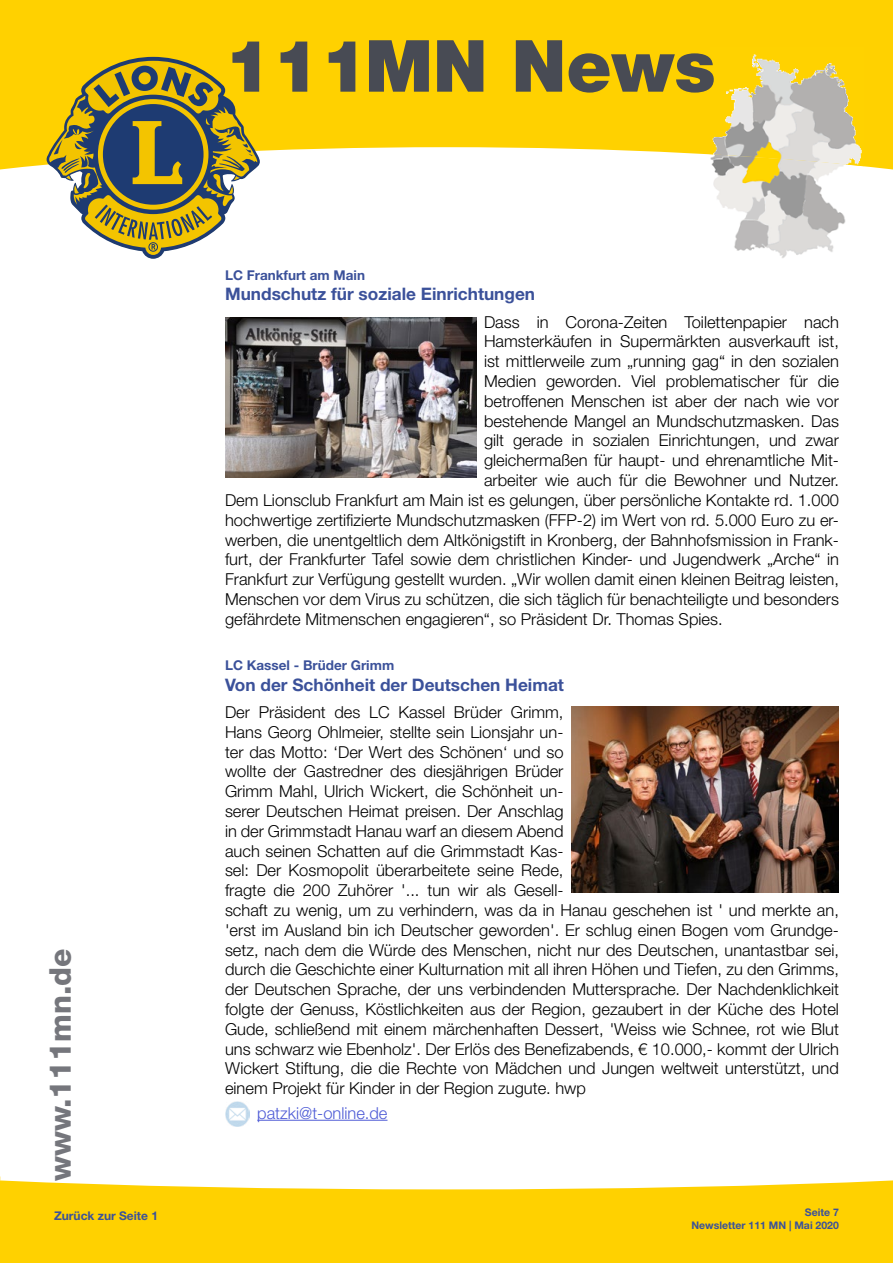
<style>
.page{position:relative;width:893px;height:1263px;background:#fff}
.page>*{position:absolute;margin:0;border:0;box-sizing:border-box;transform-origin:0 0}
.t1{font:900 72px "Helvetica Neue LT Std";color:#484b54}
.t2{font:800 30px "Helvetica Neue LT Std";color:#75767c}
.t3{font:700 17.25px "Helvetica Neue LT Std";color:#3b519a}
.t4{font:300 16.5px/19.8px "Helvetica Neue LT Std";color:#000}
.t5{font:300 16.5px "Helvetica Neue LT Std";color:#4f5cd6}
.t6{font:700 13.5px "Helvetica Neue LT Std";color:#3b519a}
.t7{font:700 12px "Helvetica Neue LT Std";color:#3b519a}
.t8{font:700 10.5px/12.6px "Helvetica Neue LT Std";color:#3b519a;text-align:right}
</style>
<div class="page">
<svg style="left:0;top:0;width:893px;height:169px;fill:#ffd100"></svg>
<svg style="left:47px;top:57px;width:213px;height:202px"></svg>
<img style="left:709px;top:166px;width:155px;height:92px">
<img style="left:709px;top:46px;width:155px;height:120px">
<svg style="left:0;top:1180px;width:893px;height:83px;fill:#ffd100"></svg>
<hr style="left:257px;top:1120px;width:130px;height:1px;background:#4f5cd6">
<img style="left:225px;top:318px;width:251px;height:159px">
<img style="left:571px;top:707px;width:268px;height:185px">
<img style="left:225px;top:1102px;width:25px;height:24px">
<h1 class="t1" style="left:224px;top:23px;width:493px">111MN News</h1>
<h2 class="t2" style="left:42px;top:1181px;width:234px;rotate:-90deg">www.111mn.de</h2>
<p class="t7" style="left:54px;top:1208px;width:106px">Zurück zur Seite 1</p>
<p class="t6" style="left:225px;top:266px;width:141px">LC Frankfurt am Main</p>
<p class="t3" style="left:225px;top:284px;width:312px">Mundschutz für soziale Einrichtungen</p>
<p class="t4" style="left:484px;top:312px;width:356px">Dass in Corona-Zeiten Toilettenpapier nach</p>
<p class="t4" style="left:484px;top:331px;width:356px">Hamsterkäufen in Supermärkten ausverkauft ist,</p>
<p class="t4" style="left:484px;top:351px;width:356px">ist mittlerweile zum „running gag“ in den sozialen</p>
<p class="t4" style="left:484px;top:371px;width:356px">Medien geworden. Viel problematischer für die</p>
<p class="t4" style="left:484px;top:391px;width:356px">betroffenen Menschen ist aber der nach wie vor</p>
<p class="t4" style="left:484px;top:411px;width:356px">bestehende Mangel an Mundschutzmasken. Das</p>
<p class="t4" style="left:484px;top:430px;width:356px">gilt gerade in sozialen Einrichtungen, und zwar</p>
<p class="t4" style="left:484px;top:450px;width:356px">gleichermaßen für haupt- und ehrenamtliche Mit-</p>
<p class="t4" style="left:484px;top:470px;width:356px">arbeiter wie auch für die Bewohner und Nutzer.</p>
<p class="t4" style="left:225px;top:490px;width:615px">Dem Lionsclub Frankfurt am Main ist es gelungen, über persönliche Kontakte rd. 1.000</p>
<p class="t4" style="left:225px;top:510px;width:615px">hochwertige zertifizierte Mundschutzmasken (FFP-2) im Wert von rd. 5.000 Euro zu er-</p>
<p class="t4" style="left:225px;top:529px;width:615px">werben, die unentgeltlich dem Altkönigstift in Kronberg, der Bahnhofsmission in Frank-</p>
<p class="t4" style="left:225px;top:549px;width:615px">furt, der Frankfurter Tafel sowie dem christlichen Kinder- und Jugendwerk „Arche“ in</p>
<p class="t4" style="left:225px;top:569px;width:615px">Frankfurt zur Verfügung gestellt wurden. „Wir wollen damit einen kleinen Beitrag leisten,</p>
<p class="t4" style="left:225px;top:589px;width:615px">Menschen vor dem Virus zu schützen, die sich täglich für benachteiligte und besonders</p>
<p class="t4" style="left:225px;top:609px;width:499px">gefährdete Mitmenschen engagieren“, so Präsident Dr. Thomas Spies.</p>
<p class="t6" style="left:225px;top:657px;width:171px">LC Kassel - Brüder Grimm</p>
<p class="t3" style="left:225px;top:674px;width:340px">Von der Schönheit der Deutschen Heimat</p>
<p class="t4" style="left:225px;top:702px;width:615px">Der Präsident des LC Kassel Brüder Grimm,<br>Hans Georg Ohlmeier, stellte sein Lionsjahr un-<br>ter das Motto: ‘Der Wert des Schönen‘ und so<br>wollte der Gastredner des diesjährigen Brüder<br>Grimm Mahl, Ulrich Wickert, die Schönheit un-<br>serer Deutschen Heimat preisen. Der Anschlag<br>in der Grimmstadt Hanau warf an diesem Abend<br>auch seinen Schatten auf die Grimmstadt Kas-<br>sel: Der Kosmopolit überarbeitete seine Rede,<br>fragte die 200 Zuhörer '... tun wir als Gesell-<br>schaft zu wenig, um zu verhindern, was da in Hanau geschehen ist ' und merkte an, 'erst im Ausland bin ich Deutscher geworden'. Er schlug einen Bogen vom Grundge&shy;setz, nach dem die Würde des Menschen, nicht nur des Deutschen, unantastbar sei, durch die Geschichte einer Kulturnation mit all ihren Höhen und Tiefen, zu den Grimms, der Deutschen Sprache, der uns verbindenden Muttersprache. Der Nachdenklichkeit folgte der Genuss, Köstlichkeiten aus der Region, gezaubert in der Küche des Hotel Gude, schließend mit einem märchenhaften Dessert, 'Weiss wie Schnee, rot wie Blut uns schwarz wie Ebenholz'. Der Erlös des Benefizabends, € 10.000,- kommt der Ulrich Wickert Stiftung, die die Rechte von Mädchen und Jungen weltweit unterstützt, und einem Projekt für Kinder in der Region zugute. hwp</p>
<p class="t5" style="left:257px;top:1102px;width:132px">patzki@t-online.de</p>
<p class="t8" style="left:691px;top:1206px;width:149px">Seite 7<br>Newsletter 111 MN | Mai 2020</p>
</div>
